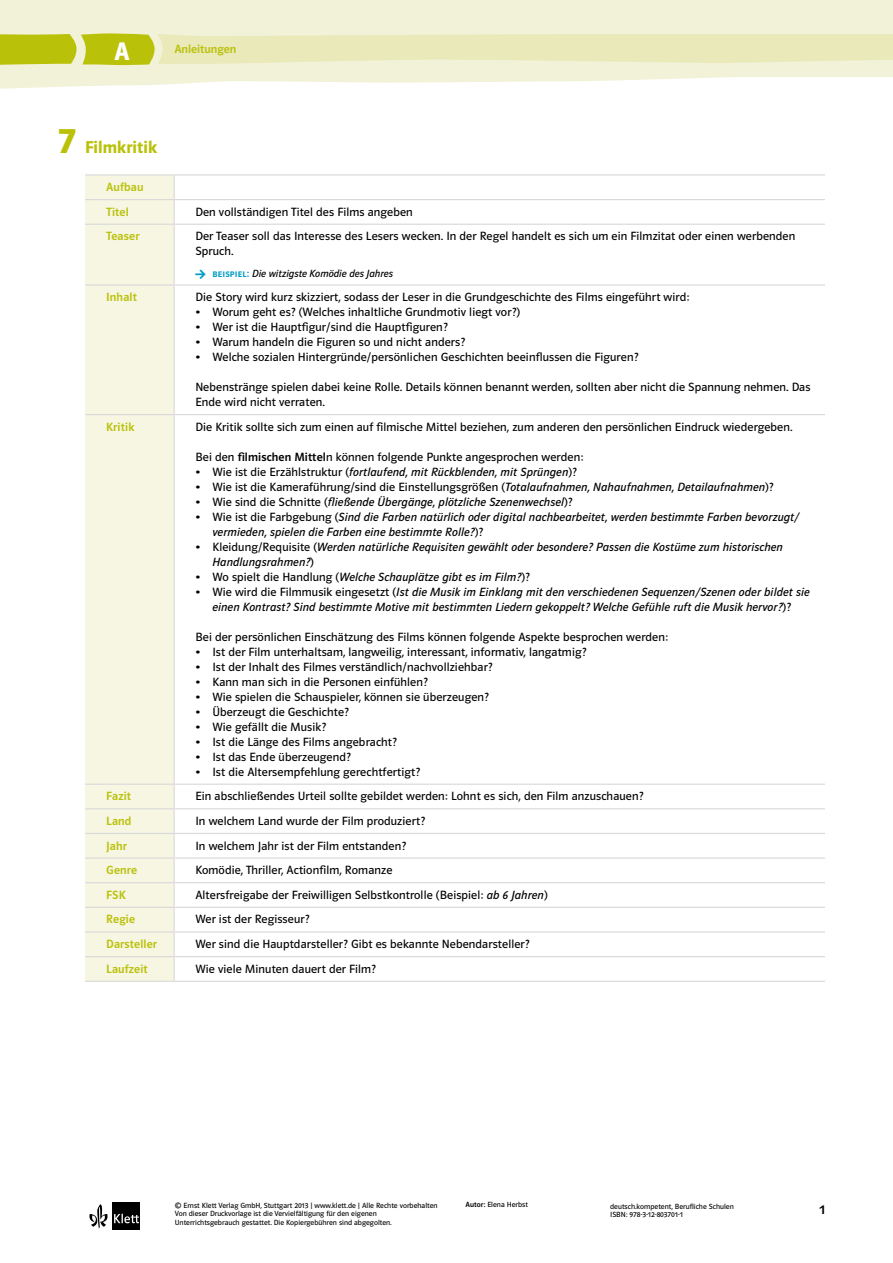
<style>
.page{position:relative;width:893px;height:1263px;background:#fff}
.page>*{position:absolute;margin:0;border:0;box-sizing:border-box;transform-origin:0 0}
.t1{font:37.5px "Polo ST11 K Hfett";color:#bac109}
.Kapitelbuchstabe{font:25.5px "Polo ST11 K Hfett";color:#fff}
.dk_Ü_3_Anhang_Anleit{font:17.25px "Polo ST11 K Hfett";letter-spacing:.005em;color:#bac109}
.PDF{font:13.5px "Polo ST11 K Krftg";color:#000}
.dk_T_A-A_Grundtext{font:12px/15px "Polo ST11 K Buch";letter-spacing:.01em;color:#000}
.dk_T_A-A_Aufzaehlung{font:12px/15px "Polo ST11 K Buch Kursiv";letter-spacing:.01em;color:#000}
.dk_T_A-A_Aufzaehlung-2{font:12px "Polo ST11 K Buch";letter-spacing:.01em;color:#000}
.dk_T_A-A_Head_lb{font:12px "Polo ST11 K Krftg";letter-spacing:.01em;color:#bac109}
.Wo_bin_ich{font:12px "Polo ST11 K Krftg";color:#bac109}
.dk_A-A_Hinweise_Beis{font:10.5px "Polo ST11 K Buch Kursiv";color:#000}
.PDF-2{font:7.5px/8.9px "Polo ST11 K Buch";color:#000}
.s1{font-family:"Pfeil 5";font-size:18px;color:#009dc5}
.s2{font-family:"Polo ST Cap K Krftg";color:#009dc5}
.s3{font-family:"Polo ST11 K Krftg"}
.s4{font-family:"Polo ST11 K Buch"}
.s5{font-family:"Polo ST11 K Buch Kursiv"}
</style>
<div class="page">
<svg style="left:0;top:0;width:893px;height:89px;background:#f3f3de"></svg>
<div style="left:112px;top:1202px;width:28px;height:28px;background:#000"></div>
<svg style="left:114px;top:1213px;width:25px;height:10px"></svg>
<svg style="left:89px;top:1204px;width:19px;height:24px"></svg>
<div style="left:85px;top:176px;width:89px;height:805px;background:#f6f6e3"></div>
<hr style="left:174px;top:174px;width:651px;height:2px;background:#dadada">
<hr style="left:85px;top:199px;width:89px;height:1px;background:#dadada">
<hr style="left:174px;top:199px;width:651px;height:1px;background:#dadada">
<hr style="left:85px;top:224px;width:89px;height:1px;background:#dadada">
<hr style="left:174px;top:224px;width:651px;height:1px;background:#dadada">
<hr style="left:85px;top:284px;width:89px;height:2px;background:#dadada">
<hr style="left:174px;top:284px;width:651px;height:2px;background:#dadada">
<hr style="left:85px;top:414px;width:89px;height:1px;background:#dadada">
<hr style="left:174px;top:414px;width:651px;height:1px;background:#dadada">
<hr style="left:85px;top:783px;width:89px;height:2px;background:#dadada">
<hr style="left:174px;top:783px;width:651px;height:2px;background:#dadada">
<hr style="left:85px;top:808px;width:89px;height:1px;background:#dadada">
<hr style="left:174px;top:808px;width:651px;height:1px;background:#dadada">
<hr style="left:85px;top:833px;width:89px;height:1px;background:#dadada">
<hr style="left:174px;top:833px;width:651px;height:1px;background:#dadada">
<hr style="left:85px;top:857px;width:89px;height:2px;background:#dadada">
<hr style="left:174px;top:857px;width:651px;height:2px;background:#dadada">
<hr style="left:85px;top:882px;width:89px;height:1px;background:#dadada">
<hr style="left:174px;top:882px;width:651px;height:1px;background:#dadada">
<hr style="left:85px;top:907px;width:89px;height:1px;background:#dadada">
<hr style="left:174px;top:907px;width:651px;height:1px;background:#dadada">
<hr style="left:85px;top:931px;width:89px;height:1px;background:#dadada">
<hr style="left:174px;top:931px;width:651px;height:1px;background:#dadada">
<hr style="left:85px;top:956px;width:89px;height:1px;background:#dadada">
<hr style="left:174px;top:956px;width:651px;height:1px;background:#dadada">
<hr style="left:174px;top:981px;width:651px;height:1px;background:#dadada">
<hr style="left:85px;top:174px;width:89px;height:2px;background:#dadada">
<svg style="left:174px;top:176px;width:1px;height:48px"></svg>
<hr style="left:174px;top:225px;width:1px;height:59px;background:#dadada">
<hr style="left:174px;top:286px;width:1px;height:128px;background:#dadada">
<hr style="left:174px;top:415px;width:1px;height:368px;background:#dadada">
<svg style="left:174px;top:785px;width:1px;height:196px"></svg>
<hr style="left:85px;top:981px;width:89px;height:1px;background:#dadada">
<svg style="left:0;top:33px;width:893px;height:32px;background:#e3e4a4"></svg>
<p class="Kapitelbuchstabe" style="left:114px;top:37px;width:17px">A</p>
<p class="Wo_bin_ich" style="left:174px;top:42px;width:64px">Anleitungen</p>
<p class="t1" style="left:58px;top:119px;width:19px">7</p>
<p class="dk_Ü_3_Anhang_Anleit" style="left:85px;top:138px;width:74px">Filmkritik</p>
<p class="dk_T_A-A_Head_lb" style="left:106px;top:180px;width:39px">Aufbau</p>
<p class="dk_T_A-A_Head_lb" style="left:106px;top:205px;width:24px">Titel</p>
<p class="dk_T_A-A_Grundtext" style="left:195px;top:204px;width:219px">Den vollständigen Titel des Films angeben</p>
<p class="dk_T_A-A_Head_lb" style="left:106px;top:230px;width:35px">Teaser</p>
<p class="dk_T_A-A_Grundtext" style="left:195px;top:229px;width:601px">Der Teaser soll das Interesse des Lesers wecken. In der Regel handelt es sich um ein Filmzitat oder einen werbenden<br>Spruch.</p>
<p class="dk_A-A_Hinweise_Beis" style="left:195px;top:267px;width:199px"><span class="s1">1</span> <span class="s2">beispiel:</span> Die witzigste Komödie des Jahres</p>
<p class="dk_T_A-A_Head_lb" style="left:106px;top:291px;width:32px">Inhalt</p>
<p class="dk_T_A-A_Grundtext" style="left:195px;top:290px;width:495px">Die Story wird kurz skizziert, sodass der Leser in die Grundgeschichte des Films eingeführt wird:</p>
<p class="dk_T_A-A_Aufzaehlung-2" style="left:195px;top:306px;width:326px">• Worum geht es? (Welches inhaltliche Grundmotiv liegt vor?)</p>
<p class="dk_T_A-A_Aufzaehlung-2" style="left:195px;top:321px;width:254px">• Wer ist die Hauptfigur/sind die Hauptfiguren?</p>
<p class="dk_T_A-A_Aufzaehlung-2" style="left:195px;top:336px;width:271px">• Warum handeln die Figuren so und nicht anders?</p>
<p class="dk_T_A-A_Aufzaehlung-2" style="left:195px;top:351px;width:444px">• Welche sozialen Hintergründe/persönlichen Geschichten beeinflussen die Figuren?</p>
<p class="dk_T_A-A_Grundtext" style="left:195px;top:380px;width:617px">Nebenstränge spielen dabei keine Rolle. Details können benannt werden, sollten aber nicht die Spannung nehmen. Das<br>Ende wird nicht verraten.</p>
<p class="dk_T_A-A_Head_lb" style="left:106px;top:420px;width:30px">Kritik</p>
<p class="dk_T_A-A_Grundtext" style="left:195px;top:419px;width:599px">Die Kritik sollte sich zum einen auf filmische Mittel beziehen, zum anderen den persönlichen Eindruck wiedergeben.</p>
<p class="dk_T_A-A_Grundtext" style="left:195px;top:449px;width:389px">Bei den <span class="s3">filmischen Mittel</span>n können folgende Punkte angesprochen werden:</p>
<p class="dk_T_A-A_Aufzaehlung" style="left:195px;top:464px;width:383px"><span class="s4">• Wie ist die Erzählstruktur (</span>fortlaufend, mit Rückblenden, mit Sprüngen<span class="s4">)?</span></p>
<p class="dk_T_A-A_Aufzaehlung-2" style="left:195px;top:480px;width:580px">• Wie ist die Kameraführung/sind die Einstellungsgrößen (<span class="s5">Totalaufnahmen, Nahaufnahmen, Detailaufnahmen</span>)?</p>
<p class="dk_T_A-A_Aufzaehlung" style="left:195px;top:494px;width:379px"><span class="s4">• Wie sind die Schnitte (</span>fließende Übergänge, plötzliche Szenenwechsel<span class="s4">)?</span></p>
<p class="dk_T_A-A_Aufzaehlung" style="left:212px;top:509px;width:588px;text-indent:-17px"><span class="s4">• Wie ist die Farbgebung (</span>Sind die Farben natürlich oder digital nachbearbeitet, werden bestimmte Farben bevorzugt/ vermieden, spielen die Farben eine bestimmte Rolle?<span class="s4">)?</span></p>
<p class="dk_T_A-A_Aufzaehlung" style="left:212px;top:539px;width:572px;text-indent:-17px"><span class="s4">• Kleidung/Requisite (</span>Werden natürliche Requisiten gewählt oder besondere? Passen die Kostüme zum historischen<br>Handlungsrahmen?<span class="s4">)</span></p>
<p class="dk_T_A-A_Aufzaehlung" style="left:195px;top:569px;width:336px"><span class="s4">• Wo spielt die Handlung (</span>Welche Schauplätze gibt es im Film?<span class="s4">)?</span></p>
<p class="dk_T_A-A_Aufzaehlung" style="left:195px;top:584px;width:616px;text-align:center"><span class="s4">• Wie wird die Filmmusik eingesetzt (</span>Ist die Musik im Einklang mit den verschiedenen Sequenzen/Szenen oder bildet sie einen Kontrast? Sind bestimmte Motive mit bestimmten Liedern gekoppelt? Welche Gefühle ruft die Musik hervor?<span class="s4">)?</span></p>
<p class="dk_T_A-A_Grundtext" style="left:195px;top:629px;width:474px">Bei der persönlichen Einschätzung des Films können folgende Aspekte besprochen werden:</p>
<p class="dk_T_A-A_Aufzaehlung-2" style="left:195px;top:645px;width:392px">• Ist der Film unterhaltsam, langweilig, interessant, informativ, langatmig?</p>
<p class="dk_T_A-A_Aufzaehlung-2" style="left:195px;top:660px;width:299px">• Ist der Inhalt des Filmes verständlich/nachvollziehbar?</p>
<p class="dk_T_A-A_Aufzaehlung-2" style="left:195px;top:675px;width:234px">• Kann man sich in die Personen einfühlen?</p>
<p class="dk_T_A-A_Aufzaehlung-2" style="left:195px;top:690px;width:295px">• Wie spielen die Schauspieler, können sie überzeugen?</p>
<p class="dk_T_A-A_Aufzaehlung-2" style="left:195px;top:705px;width:155px">• Überzeugt die Geschichte?</p>
<p class="dk_T_A-A_Aufzaehlung-2" style="left:195px;top:720px;width:132px">• Wie gefällt die Musik?</p>
<p class="dk_T_A-A_Aufzaehlung-2" style="left:195px;top:735px;width:203px">• Ist die Länge des Films angebracht?</p>
<p class="dk_T_A-A_Aufzaehlung-2" style="left:195px;top:750px;width:157px">• Ist das Ende überzeugend?</p>
<p class="dk_T_A-A_Aufzaehlung-2" style="left:195px;top:765px;width:226px">• Ist die Altersempfehlung gerechtfertigt?</p>
<p class="dk_T_A-A_Head_lb" style="left:106px;top:790px;width:26px">Fazit</p>
<p class="dk_T_A-A_Grundtext" style="left:195px;top:789px;width:449px">Ein abschließendes Urteil sollte gebildet werden: Lohnt es sich, den Film anzuschauen?</p>
<p class="dk_T_A-A_Head_lb" style="left:106px;top:814px;width:27px">Land</p>
<p class="dk_T_A-A_Grundtext" style="left:195px;top:813px;width:231px">In welchem Land wurde der Film produziert?</p>
<p class="dk_T_A-A_Head_lb" style="left:106px;top:839px;width:22px">Jahr</p>
<p class="dk_T_A-A_Grundtext" style="left:195px;top:838px;width:212px">In welchem Jahr ist der Film entstanden?</p>
<p class="dk_T_A-A_Head_lb" style="left:106px;top:864px;width:32px">Genre</p>
<p class="dk_T_A-A_Grundtext" style="left:195px;top:863px;width:199px">Komödie, Thriller, Actionfilm, Romanze</p>
<p class="dk_T_A-A_Head_lb" style="left:106px;top:888px;width:21px">FSK</p>
<p class="dk_T_A-A_Grundtext" style="left:195px;top:887px;width:354px">Altersfreigabe der Freiwilligen Selbstkontrolle (Beispiel: <span class="s5">ab 6 Jahren</span>)</p>
<p class="dk_T_A-A_Head_lb" style="left:106px;top:913px;width:30px">Regie</p>
<p class="dk_T_A-A_Grundtext" style="left:195px;top:912px;width:115px">Wer ist der Regisseur?</p>
<p class="dk_T_A-A_Head_lb" style="left:106px;top:937px;width:52px">Darsteller</p>
<p class="dk_T_A-A_Grundtext" style="left:195px;top:937px;width:336px">Wer sind die Hauptdarsteller? Gibt es bekannte Nebendarsteller?</p>
<p class="dk_T_A-A_Head_lb" style="left:106px;top:962px;width:43px">Laufzeit</p>
<p class="dk_T_A-A_Grundtext" style="left:195px;top:961px;width:182px">Wie viele Minuten dauert der Film?</p>
<p class="PDF-2" style="left:466px;top:1200px;width:64px"><span class="s3">Autor:</span> Elena Herbst</p>
<p class="PDF-2" style="left:175px;top:1201px;width:264px">© Ernst Klett Verlag GmbH, Stuttgart 2013 | www.klett.de | Alle Rechte vorbehalten<br>Von dieser Druckvorlage ist die Vervielfältigung für den eigenen<br>Unterrichtsgebrauch gestattet. Die Kopiergebühren sind abgegolten.</p>
<p class="PDF" style="left:819px;top:1202px;width:7px">1</p>
<p class="PDF-2" style="left:610px;top:1202px;width:125px">deutsch.kompetent, Berufliche Schulen</p>
<p class="PDF-2" style="left:610px;top:1210px;width:74px">ISBN: 978-3-12-803701-1</p>
</div>
